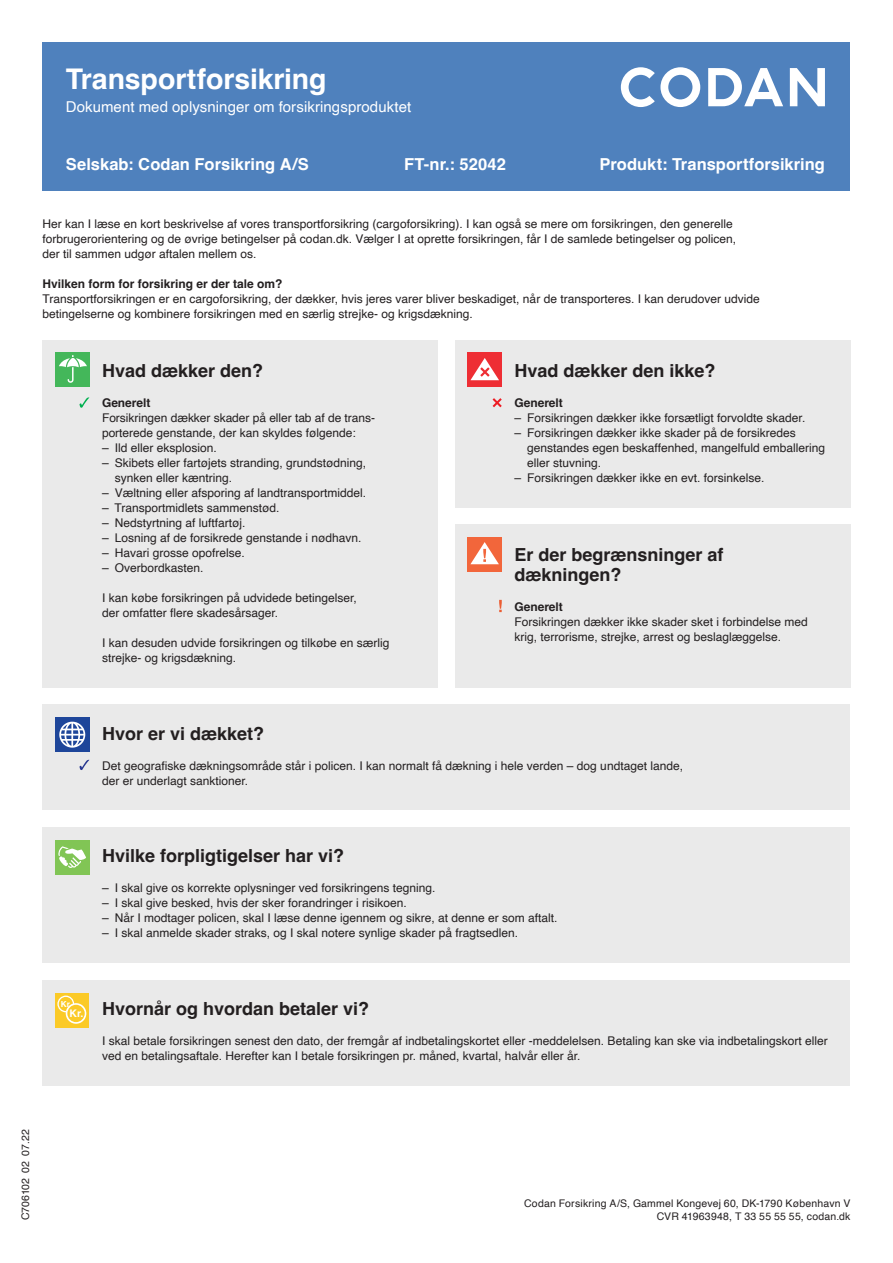
<style>
.page{position:relative;width:893px;height:1263px;background:#fff}
.page>*{position:absolute;margin:0;border:0;box-sizing:border-box;transform-origin:0 0}
.t1{font:700 28.5px "Helvetica";letter-spacing:-.005em;color:#fff}
.Helvetica_bold_melle{font:700 18px/19.5px "Helvetica";color:#231f20}
.t2{font:700 16.5px "Helvetica";color:#fff}
.t3{font:15px "Helvetica";letter-spacing:.005em;color:#fff}
.t4{font:12px/15px "Helvetica";color:#231f20}
.t5{font:700 12px "Helvetica";color:#231f20}
.t6{font:10.5px/13.5px "Helvetica";letter-spacing:.015em;color:#231f20;text-align:right}
.t7{font:700 10.5px "Helvetica";color:#fff}
.t8{font:700 8.25px "Helvetica";color:#fff}
</style>
<div class="page">
<div style="left:43px;top:43px;width:807px;height:148px;background:#4f81bd"></div>
<svg style="left:621px;top:67px;width:204px;height:40px"></svg>
<div style="left:43px;top:340px;width:395px;height:348px;background:#eaeaea"></div>
<div style="left:455px;top:340px;width:395px;height:167px;background:#eaeaea"></div>
<div style="left:455px;top:524px;width:395px;height:163px;background:#eaeaea"></div>
<div style="left:55px;top:353px;width:34px;height:34px;background:#44b75a"></div>
<svg style="left:59px;top:355px;width:28px;height:28px"></svg>
<svg style="left:80px;top:397px;width:9px;height:11px"></svg>
<div style="left:468px;top:353px;width:34px;height:34px;background:#ee2e34"></div>
<svg style="left:470px;top:358px;width:29px;height:22px"></svg>
<svg style="left:493px;top:398px;width:9px;height:9px"></svg>
<div style="left:468px;top:537px;width:34px;height:34px;background:#f2663b"></div>
<svg style="left:470px;top:542px;width:29px;height:22px"></svg>
<svg style="left:499px;top:600px;width:3px;height:12px"></svg>
<div style="left:43px;top:980px;width:807px;height:105px;background:#eaeaea"></div>
<div style="left:43px;top:705px;width:807px;height:105px;background:#eaeaea"></div>
<div style="left:55px;top:718px;width:34px;height:34px;background:#1e469a"></div>
<svg style="left:59px;top:722px;width:26px;height:26px"></svg>
<svg style="left:80px;top:760px;width:9px;height:10px"></svg>
<div style="left:55px;top:993px;width:34px;height:34px;background:#fbca27"></div>
<svg style="left:57px;top:995px;width:29px;height:29px"></svg>
<div style="left:43px;top:827px;width:807px;height:136px;background:#eaeaea"></div>
<div style="left:55px;top:840px;width:34px;height:34px;background:#81c555"></div>
<svg style="left:58px;top:846px;width:28px;height:22px"></svg>
<p class="t1" style="left:66px;top:62px;width:262px">Transportforsikring</p>
<p class="t3" style="left:66px;top:95px;width:347px">Dokument med oplysninger om forsikringsproduktet</p>
<p class="t2" style="left:66px;top:154px;width:244px">Selskab: Codan Forsikring A/S</p>
<p class="t2" style="left:404px;top:154px;width:103px">FT-nr.: 52042</p>
<p class="t2" style="left:600px;top:154px;width:227px">Produkt: Transportforsikring</p>
<p class="t4" style="left:43px;top:217px;width:695px">Her kan I læse en kort beskrivelse af vores transportforsikring (cargoforsikring). I kan også se mere om forsikringen, den generelle forbrugerorientering og de øvrige betingelser på codan.dk. Vælger I at oprette forsikringen, får I de samlede betingelser og policen, der til sammen udgør aftalen mellem os.</p>
<p class="t5" style="left:43px;top:276px;width:242px">Hvilken form for forsikring er der tale om?</p>
<p class="t4" style="left:43px;top:292px;width:719px">Transportforsikringen er en cargoforsikring, der dækker, hvis jeres varer bliver beskadiget, når de transporteres. I kan derudover udvide betingelserne og kombinere forsikringen med en særlig strejke- og krigsdækning.</p>
<p class="Helvetica_bold_melle" style="left:102px;top:363px;width:163px">Hvad dækker den?</p>
<p class="t5" style="left:102px;top:395px;width:50px">Generelt</p>
<p class="t4" style="left:102px;top:411px;width:273px">Forsikringen dækker skader på eller tab af de trans&shy;porterede genstande, der kan skyldes følgende:</p>
<p class="t4" style="left:102px;top:441px;width:116px">– Ild eller eksplosion.</p>
<p class="t4" style="left:115px;top:456px;width:253px;text-indent:-13px">– Skibets eller fartøjets stranding, grundstødning, synken eller kæntring.</p>
<p class="t4" style="left:102px;top:486px;width:266px">– Væltning eller afsporing af landtransportmiddel.</p>
<p class="t4" style="left:102px;top:501px;width:179px">– Transportmidlets sammenstød.</p>
<p class="t4" style="left:102px;top:516px;width:145px">– Nedstyrtning af luftfartøj.</p>
<p class="t4" style="left:102px;top:531px;width:261px">– Losning af de forsikrede genstande i nødhavn.</p>
<p class="t4" style="left:102px;top:546px;width:144px">– Havari grosse opofrelse.</p>
<p class="t4" style="left:102px;top:561px;width:103px">– Overbordkasten.</p>
<p class="t4" style="left:102px;top:591px;width:256px">I kan købe forsikringen på udvidede betingelser, der omfatter flere skadesårsager.</p>
<p class="t4" style="left:102px;top:636px;width:289px">I kan desuden udvide forsikringen og tilkøbe en særlig strejke- og krigsdækning.</p>
<p class="Helvetica_bold_melle" style="left:514px;top:363px;width:203px">Hvad dækker den ikke?</p>
<p class="t5" style="left:514px;top:395px;width:50px">Generelt</p>
<p class="t4" style="left:514px;top:411px;width:292px">– Forsikringen dækker ikke forsætligt forvoldte skader.</p>
<p class="t4" style="left:527px;top:426px;width:299px;text-indent:-13px">– Forsikringen dækker ikke skader på de forsikredes genstandes egen beskaffenhed, mangelfuld emballering eller stuvning.</p>
<p class="t4" style="left:514px;top:471px;width:252px">– Forsikringen dækker ikke en evt. forsinkelse.</p>
<p class="Helvetica_bold_melle" style="left:514px;top:547px;width:211px">Er der begrænsninger af dækningen?</p>
<p class="t5" style="left:514px;top:599px;width:50px">Generelt</p>
<p class="t4" style="left:514px;top:614px;width:295px">Forsikringen dækker ikke skader sket i forbindelse med krig, terrorisme, strejke, arrest og beslaglæggelse.</p>
<p class="Helvetica_bold_melle" style="left:102px;top:725px;width:164px">Hvor er vi dækket?</p>
<p class="t4" style="left:102px;top:758px;width:582px">Det geografiske dækningsområde står i policen. I kan normalt få dækning i hele verden – dog undtaget lande, der er underlagt sanktioner.</p>
<p class="Helvetica_bold_melle" style="left:102px;top:848px;width:244px">Hvilke forpligtigelser har vi?</p>
<p class="t4" style="left:102px;top:881px;width:335px">– I skal give os korrekte oplysninger ved forsikringens tegning.</p>
<p class="t4" style="left:102px;top:896px;width:306px">– I skal give besked, hvis der sker forandringer i risikoen.</p>
<p class="t4" style="left:102px;top:911px;width:457px">– Når I modtager policen, skal I læse denne igennem og sikre, at denne er som aftalt.</p>
<p class="t4" style="left:102px;top:926px;width:418px">– I skal anmelde skader straks, og I skal notere synlige skader på fragtsedlen.</p>
<p class="t8" style="left:61px;top:997px;width:13px">Kr.</p>
<p class="t7" style="left:70px;top:1005px;width:16px">Kr.</p>
<p class="Helvetica_bold_melle" style="left:102px;top:1001px;width:269px">Hvornår og hvordan betaler vi?</p>
<p class="t4" style="left:102px;top:1034px;width:727px">I skal betale forsikringen senest den dato, der fremgår af indbetalingskortet eller -meddelelsen. Betaling kan ske via indbetalingskort eller ved en betalingsaftale. Herefter kan I betale forsikringen pr. måned, kvartal, halvår eller år.</p>
<p class="t6" style="left:19px;top:1220px;width:93px;rotate:-90deg">C706102 02 07.22</p>
<p class="t6" style="left:524px;top:1197px;width:328px">Codan Forsikring A/S, Gammel Kongevej 60, DK-1790 København V<br>CVR 41963948, T 33 55 55 55, codan.dk</p>
</div>
